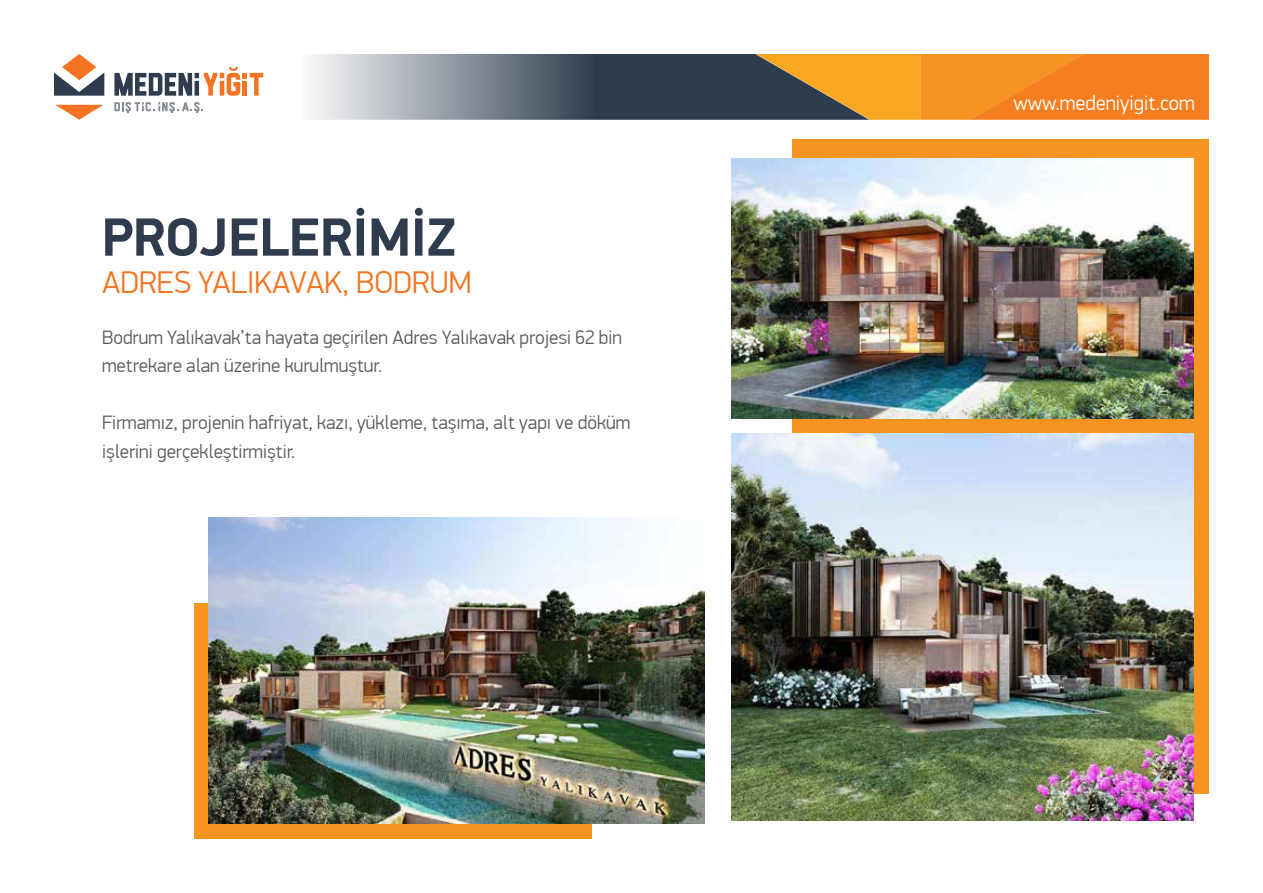
<style>
.page{position:relative;width:1263px;height:893px;background:#fff}
.page>*{position:absolute;margin:0;border:0;box-sizing:border-box;transform-origin:0 0}
.t1{font:700 54px "PF Din Display Pro";color:#2f3c4e}
.t2{font:300 31.5px "PF Din Display Pro";color:#f47421}
.t3{font:300 21px "PF Din Display Pro";color:#fff}
.t4{font:300 19.5px/28.5px "PF Din Display Pro";color:#58595b}
</style>
<div class="page">
<svg style="left:792px;top:139px;width:417px;height:655px;background:#ef962f"></svg>
<div style="left:195px;top:604px;width:397px;height:235px;background:#f79421"></div>
<svg style="left:114px;top:67px;width:149px;height:29px"></svg>
<svg style="left:55px;top:105px;width:48px;height:15px"></svg>
<svg style="left:54px;top:54px;width:50px;height:42px"></svg>
<svg style="left:114px;top:102px;width:89px;height:11px"></svg>
<svg style="left:313px;top:54px;width:896px;height:66px;background:#a67f56"></svg>
<img style="left:731px;top:159px;width:462px;height:259px">
<img style="left:731px;top:434px;width:462px;height:387px">
<img style="left:209px;top:517px;width:495px;height:306px">
<h1 class="t1" style="left:102px;top:205px;width:355px">PROJELERİMİZ</h1>
<h2 class="t2" style="left:102px;top:265px;width:371px">ADRES YALIKAVAK, BODRUM</h2>
<p class="t4" style="left:102px;top:323px;width:521px">Bodrum Yalıkavak’ta hayata geçirilen Adres Yalıkavak projesi 62 bin metrekare alan üzerine kurulmuştur.</p>
<p class="t4" style="left:102px;top:408px;width:530px">Firmamız, projenin hafriyat, kazı, yükleme, taşıma, alt yapı ve döküm işlerini gerçekleştirmiştir.</p>
<p class="t3" style="left:1013px;top:91px;width:183px">www.medeniyigit.com</p>
</div>
